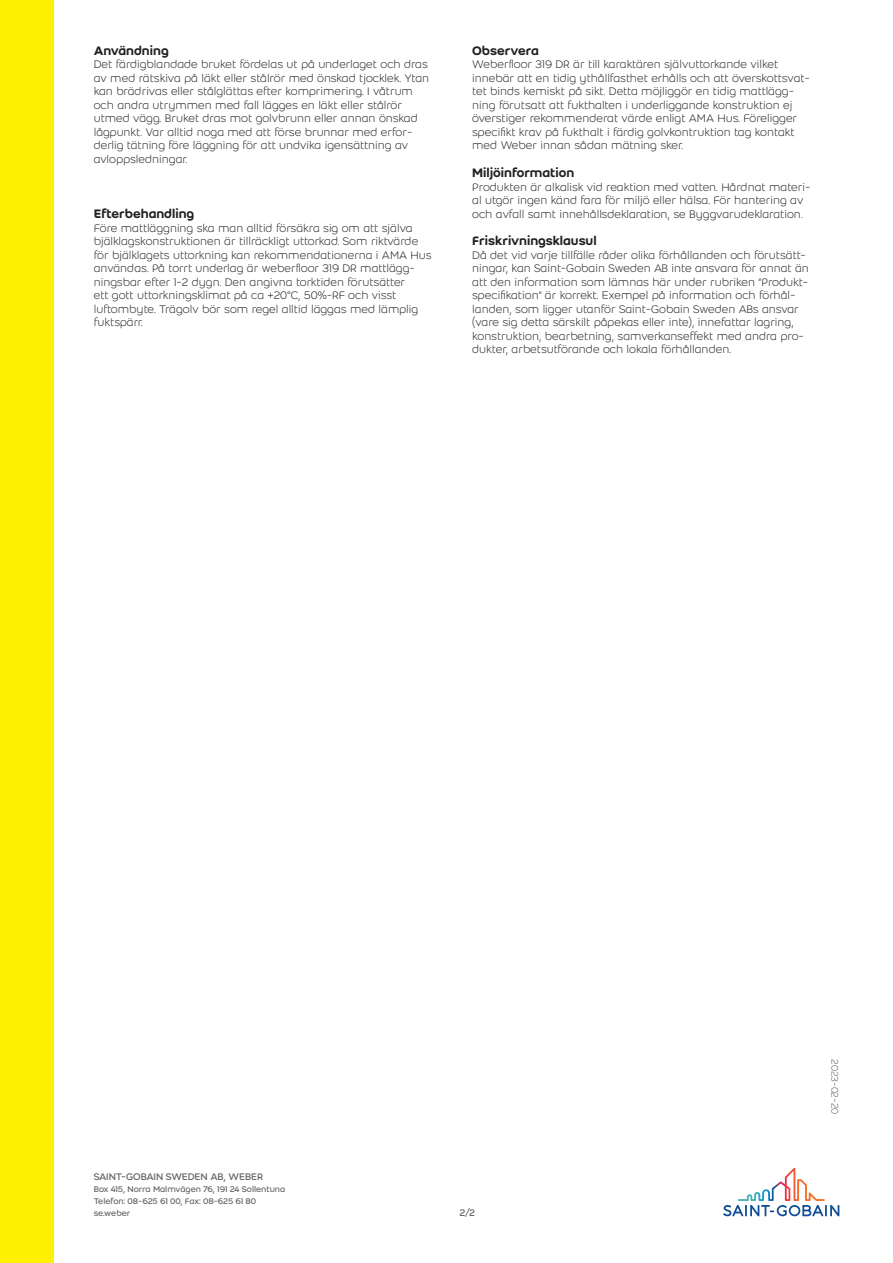
<style>
.page{position:relative;width:893px;height:1263px;background:#fff}
.page>*{position:absolute;margin:0;border:0;box-sizing:border-box;transform-origin:0 0}
.Second_header{font:500 13.5px "Weber";color:#231f20}
.Body_text{font:300 12px/13.5px "Weber";color:#231f20}
.t1{font:10.5px "Weber";letter-spacing:-.01em;color:#636366}
.Last_modification_da{font:300 10.5px "Weber";letter-spacing:-.02em;color:#636366}
.t2{font:9px/12px "Weber";letter-spacing:-.005em;color:#636366}
</style>
<div class="page">
<div style="left:0;top:0;width:54px;height:1263px;background:#fff101"></div>
<svg style="left:723px;top:1168px;width:116px;height:48px"></svg>
<p class="Second_header" style="left:94px;top:41px;width:77px">Användning</p>
<p class="Body_text" style="left:94px;top:57px;width:337px">Det färdigblandade bruket fördelas ut på underlaget och dras av med rätskiva på läkt eller stålrör med önskad tjocklek. Ytan kan brädrivas eller stålglättas efter komprimering. I våtrum och andra utrymmen med fall lägges en läkt eller stålrör utmed vägg. Bruket dras mot golvbrunn eller annan önskad lågpunkt. Var alltid noga med att förse brunnar med erfor&shy;derlig tätning före läggning för att undvika igensättning av avloppsledningar.</p>
<p class="Second_header" style="left:94px;top:204px;width:102px">Efterbehandling</p>
<p class="Body_text" style="left:94px;top:221px;width:339px">Före mattläggning ska man alltid försäkra sig om att själva bjälklagskonstruktionen är tillräckligt uttorkad. Som riktvärde för bjälklagets uttorkning kan rekommendationerna i AMA Hus användas. På torrt underlag är weberfloor 319 DR mattlägg&shy;ningsbar efter 1-2 dygn. Den angivna torktiden förutsätter<br>ett gott uttorkningsklimat på ca +20°C, 50%-RF och visst luftombyte. Trägolv bör som regel alltid läggas med lämplig fuktspärr.</p>
<p class="Second_header" style="left:472px;top:41px;width:68px">Observera</p>
<p class="Body_text" style="left:472px;top:57px;width:339px">Weberfloor 319 DR är till karaktären självuttorkande vilket innebär att en tidig ythållfasthet erhålls och att överskottsvat&shy;tet binds kemiskt på sikt. Detta möjliggör en tidig mattlägg&shy;ning förutsatt att fukthalten i underliggande konstruktion ej överstiger rekommenderat värde enligt AMA Hus. Föreligger specifikt krav på fukthalt i färdig golvkontruktion tag kontakt med Weber innan sådan mätning sker.</p>
<p class="Second_header" style="left:472px;top:163px;width:104px">Miljöinformation</p>
<p class="Body_text" style="left:472px;top:180px;width:340px">Produkten är alkalisk vid reaktion med vatten. Hårdnat materi&shy;al utgör ingen känd fara för miljö eller hälsa. För hantering av och avfall samt innehållsdeklaration, se Byggvarudeklaration.</p>
<p class="Second_header" style="left:472px;top:231px;width:126px">Friskrivningsklausul</p>
<p class="Body_text" style="left:472px;top:248px;width:338px">Då det vid varje tillfälle råder olika förhållanden och förutsätt&shy;ningar, kan Saint-Gobain Sweden AB inte ansvara för annat än att den information som lämnas här under rubriken ”Produkt&shy;specifikation” är korrekt. Exempel på information och förhål&shy;landen, som ligger utanför Saint-Gobain Sweden ABs ansvar (vare sig detta särskilt påpekas eller inte), innefattar lagring, konstruktion, bearbetning, samverkanseffekt med andra pro&shy;dukter, arbetsutförande och lokala förhållanden.</p>
<p class="t1" style="left:94px;top:1169px;width:171px">SAINT-GOBAIN SWEDEN AB, WEBER</p>
<p class="t2" style="left:94px;top:1183px;width:193px">Box 415, Norra Malmvägen 76, 191 24 Sollentuna<br>Telefon: 08-625 61 00, Fax: 08-625 61 80 se.weber</p>
<p class="t1" style="left:459px;top:1205px;width:17px">2/2</p>
<p class="Last_modification_da" style="left:842px;top:1059px;width:56px;rotate:90deg">2023-02-20</p>
</div>
